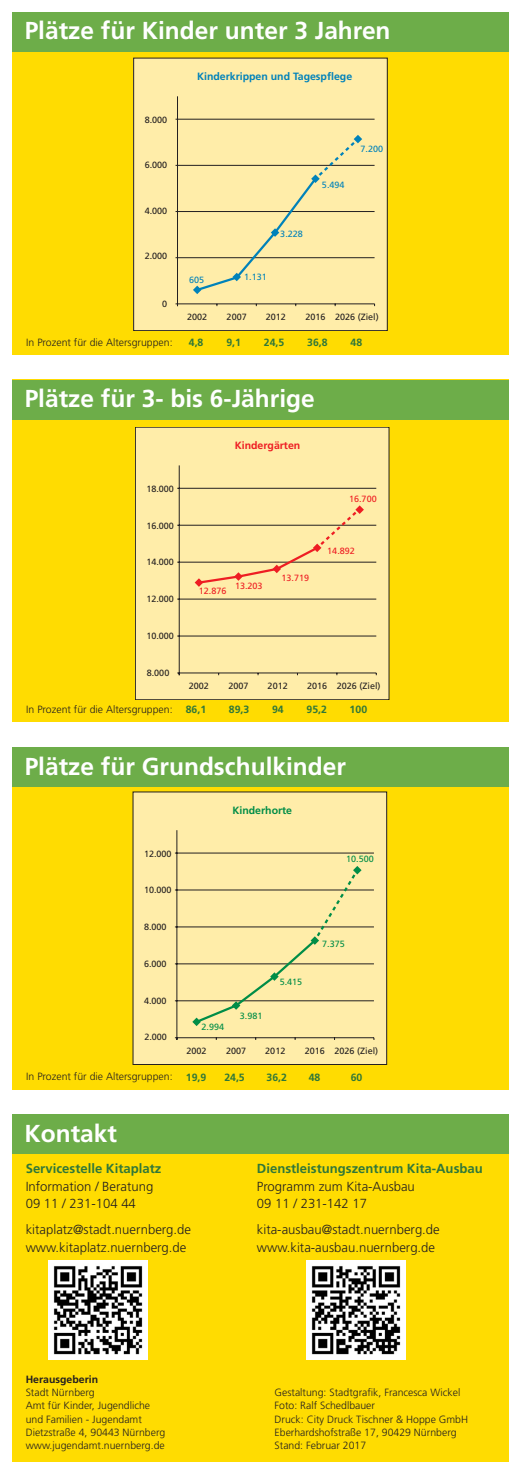
<style>
.page{position:relative;width:521px;height:1474px;background:#fff}
.page>*{position:absolute;margin:0;border:0;box-sizing:border-box;transform-origin:0 0}
.t1{font:700 24.5px "Frutiger";color:#fff}
.t2{font:300 13.12px/17.5px "Frutiger";color:#231f20}
.t3{font:700 13.12px "Frutiger";color:#2f7739}
.t4{font:300 10.5px/13.1px "Frutiger";color:#231f20}
.t5{font:700 10.5px "Frutiger";color:#2f7739}
.t6{font:700 10.5px "Frutiger";color:#0082ba}
.t7{font:700 10.5px "Frutiger";color:#231f20}
.t8{font:700 10.5px "Frutiger";color:#ee1d23}
.t9{font:700 10.5px "Frutiger";color:#008d47}
.t10{font:9.1px "Frutiger";color:#231f20}
.t11{font:9.1px "Frutiger";color:#ee1d23}
.t12{font:9.1px "Frutiger";color:#008d47}
.t13{font:9.1px "Frutiger";color:#0082ba}
</style>
<div class="page">
<div style="left:12px;top:1114px;width:496px;height:347px;background:#ffdc01"></div>
<div style="left:12px;top:1114px;width:496px;height:39px;background:#6dad49"></div>
<div style="left:12px;top:12px;width:496px;height:343px;background:#ffdc01"></div>
<div style="left:12px;top:12px;width:496px;height:40px;background:#6dad49"></div>
<div style="left:12px;top:379px;width:496px;height:343px;background:#ffdc01"></div>
<div style="left:12px;top:379px;width:496px;height:40px;background:#6dad49"></div>
<div style="left:12px;top:747px;width:496px;height:342px;background:#ffdc01"></div>
<div style="left:12px;top:747px;width:496px;height:39px;background:#6dad49"></div>
<img style="left:306px;top:1260px;width:99px;height:99px">
<img style="left:48px;top:1260px;width:100px;height:99px">
<div style="left:133px;top:58px;width:254px;height:273px;background:#ffeda9"></div>
<div style="left:193px;top:135px;width:169px;height:159px;background:#ffeda9"></div>
<div style="left:135px;top:427px;width:254px;height:273px;background:#ffeda9"></div>
<svg style="left:195px;top:505px;width:169px;height:82px;background:#f9e0a1"></svg>
<div style="left:133px;top:791px;width:254px;height:273px;background:#ffeda9"></div>
<svg style="left:192px;top:866px;width:169px;height:160px;background:#f4e6a3"></svg>
<h1 class="t1" style="left:25px;top:16px;width:367px">Plätze für Kinder unter 3 Jahren</h1>
<p class="t10" style="left:145px;top:114px;width:24px">8.000</p>
<p class="t10" style="left:145px;top:160px;width:24px">6.000</p>
<p class="t10" style="left:145px;top:206px;width:24px">4.000</p>
<p class="t10" style="left:145px;top:251px;width:24px">2.000</p>
<p class="t10" style="left:162px;top:298px;width:7px">0</p>
<p class="t4" style="left:26px;top:335px;width:148px">In Prozent für die Altersgruppen:</p>
<p class="t6" style="left:197px;top:70px;width:157px">Kinderkrippen und Tagespflege</p>
<p class="t13" style="left:189px;top:274px;width:17px">605</p>
<p class="t13" style="left:244px;top:272px;width:24px">1.131</p>
<p class="t13" style="left:280px;top:229px;width:24px">3.228</p>
<p class="t13" style="left:322px;top:179px;width:24px">5.494</p>
<p class="t13" style="left:361px;top:143px;width:24px">7.200</p>
<p class="t10" style="left:187px;top:311px;width:22px">2002</p>
<p class="t10" style="left:227px;top:311px;width:22px">2007</p>
<p class="t10" style="left:266px;top:311px;width:22px">2012</p>
<p class="t10" style="left:305px;top:311px;width:75px">2016 2026 (Ziel)</p>
<p class="t5" style="left:189px;top:336px;width:16px">4,8</p>
<p class="t5" style="left:226px;top:336px;width:16px">9,1</p>
<p class="t5" style="left:264px;top:336px;width:22px">24,5</p>
<p class="t5" style="left:307px;top:336px;width:22px">36,8</p>
<p class="t5" style="left:350px;top:336px;width:13px">48</p>
<h1 class="t1" style="left:25px;top:384px;width:292px">Plätze für 3- bis 6-Jährige</h1>
<p class="t8" style="left:235px;top:439px;width:67px">Kindergärten</p>
<p class="t10" style="left:146px;top:483px;width:29px">18.000</p>
<p class="t10" style="left:146px;top:520px;width:29px">16.000</p>
<p class="t10" style="left:146px;top:557px;width:29px">14.000</p>
<p class="t10" style="left:146px;top:593px;width:29px">12.000</p>
<p class="t10" style="left:146px;top:630px;width:29px">10.000</p>
<p class="t10" style="left:147px;top:667px;width:24px">8.000</p>
<p class="t4" style="left:26px;top:703px;width:148px">In Prozent für die Altersgruppen:</p>
<p class="t11" style="left:349px;top:494px;width:29px">16.700</p>
<p class="t11" style="left:199px;top:585px;width:29px">12.876</p>
<p class="t11" style="left:235px;top:581px;width:29px">13.203</p>
<p class="t11" style="left:281px;top:572px;width:29px">13.719</p>
<p class="t11" style="left:327px;top:546px;width:29px">14.892</p>
<p class="t10" style="left:189px;top:680px;width:22px">2002</p>
<p class="t10" style="left:228px;top:680px;width:22px">2007</p>
<p class="t10" style="left:268px;top:680px;width:22px">2012</p>
<p class="t10" style="left:307px;top:680px;width:75px">2016 2026 (Ziel)</p>
<p class="t5" style="left:186px;top:703px;width:22px">86,1</p>
<p class="t5" style="left:229px;top:703px;width:22px">89,3</p>
<p class="t5" style="left:272px;top:703px;width:13px">94</p>
<p class="t5" style="left:306px;top:703px;width:22px">95,2</p>
<p class="t5" style="left:350px;top:703px;width:19px">100</p>
<h1 class="t1" style="left:25px;top:751px;width:323px">Plätze für Grundschulkinder</h1>
<p class="t10" style="left:144px;top:848px;width:29px">12.000</p>
<p class="t10" style="left:144px;top:885px;width:29px">10.000</p>
<p class="t10" style="left:144px;top:921px;width:24px">8.000</p>
<p class="t10" style="left:144px;top:958px;width:24px">6.000</p>
<p class="t10" style="left:144px;top:995px;width:24px">4.000</p>
<p class="t10" style="left:144px;top:1031px;width:24px">2.000</p>
<p class="t4" style="left:26px;top:1070px;width:148px">In Prozent für die Altersgruppen:</p>
<p class="t9" style="left:232px;top:803px;width:61px">Kinderhorte</p>
<p class="t12" style="left:346px;top:853px;width:29px">10.500</p>
<p class="t12" style="left:202px;top:1021px;width:24px">2.994</p>
<p class="t12" style="left:240px;top:1010px;width:24px">3.981</p>
<p class="t12" style="left:280px;top:976px;width:24px">5.415</p>
<p class="t12" style="left:322px;top:938px;width:24px">7.375</p>
<p class="t10" style="left:186px;top:1045px;width:22px">2002</p>
<p class="t10" style="left:226px;top:1045px;width:22px">2007</p>
<p class="t10" style="left:265px;top:1045px;width:22px">2012</p>
<p class="t10" style="left:305px;top:1045px;width:75px">2016 2026 (Ziel)</p>
<p class="t5" style="left:186px;top:1071px;width:22px">19,9</p>
<p class="t5" style="left:224px;top:1071px;width:22px">24,5</p>
<p class="t5" style="left:266px;top:1071px;width:22px">36,2</p>
<p class="t5" style="left:309px;top:1071px;width:13px">48</p>
<p class="t5" style="left:351px;top:1071px;width:13px">60</p>
<h1 class="t1" style="left:24px;top:1119px;width:94px">Kontakt</h1>
<p class="t3" style="left:26px;top:1160px;width:137px">Servicestelle Kitaplatz</p>
<p class="t2" style="left:26px;top:1177px;width:129px">Information / Beratung<br>09 11 / 231-104 44</p>
<p class="t2" style="left:26px;top:1220px;width:167px">kitaplatz@stadt.nuernberg.de www.kitaplatz.nuernberg.de</p>
<p class="t3" style="left:257px;top:1160px;width:227px">Dienstleistungszentrum Kita-Ausbau</p>
<p class="t2" style="left:257px;top:1177px;width:160px">Programm zum Kita-Ausbau<br>09 11 / 231-142 17</p>
<p class="t2" style="left:257px;top:1220px;width:184px">kita-ausbau@stadt.nuernberg.de www.kita-ausbau.nuernberg.de</p>
<p class="t7" style="left:26px;top:1373px;width:74px">Herausgeberin</p>
<p class="t4" style="left:26px;top:1385px;width:141px">Stadt Nürnberg<br>Amt für Kinder, Jugendliche und Familien - Jugendamt<br>Dietzstraße 4, 90443 Nürnberg www.jugendamt.nuernberg.de</p>
<p class="t4" style="left:275px;top:1385px;width:195px">Gestaltung: Stadtgrafik, Francesca Wickel Foto: Ralf Schedlbauer<br>Druck: City Druck Tischner &amp; Hoppe GmbH Eberhardshofstraße 17, 90429 Nürnberg Stand: Februar 2017</p>
</div>
